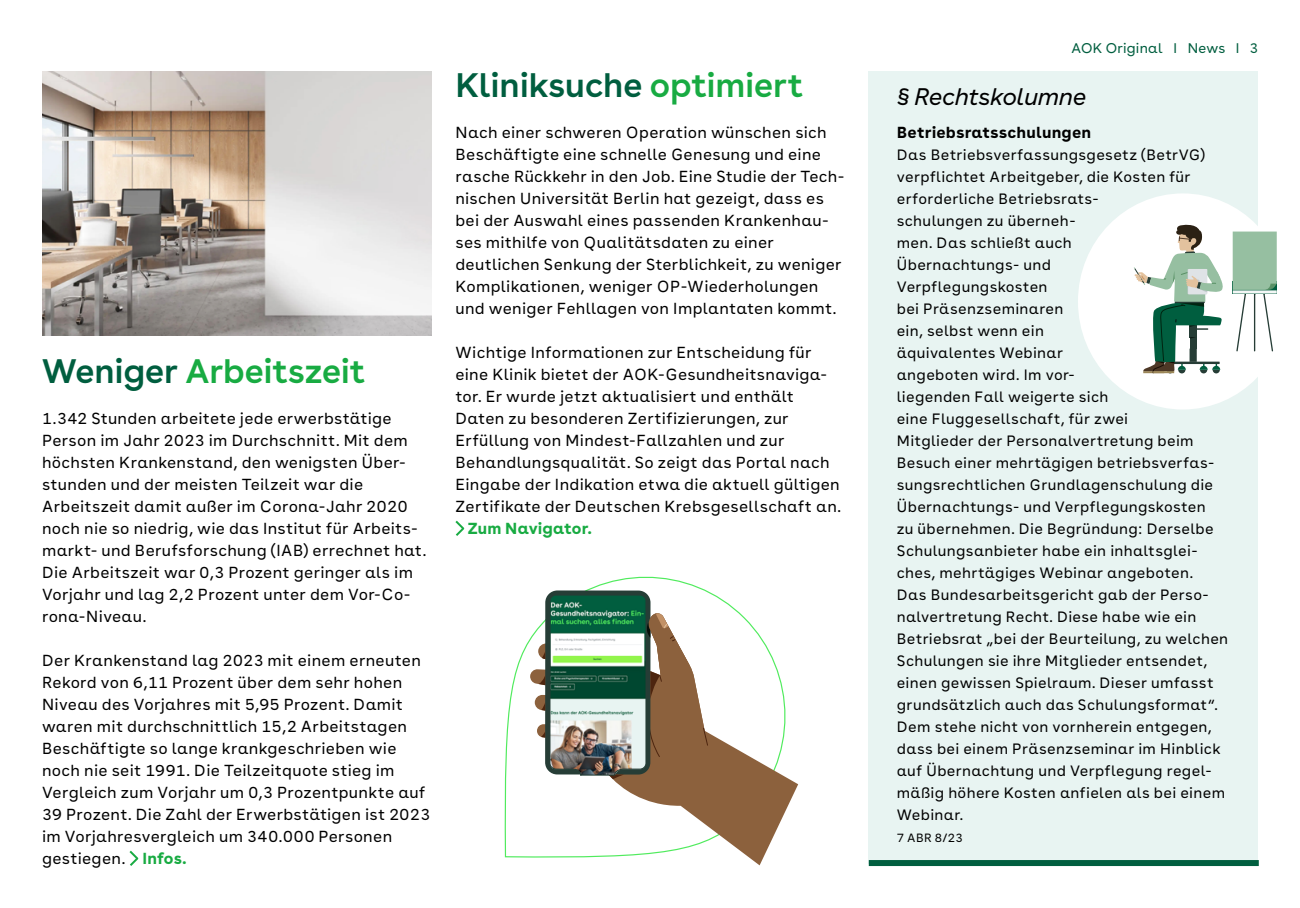
<style>
.page{position:relative;width:1300px;height:908px;background:#fff}
.page>*{position:absolute;margin:0;border:0;box-sizing:border-box;transform-origin:0 0}
.t1{font:600 34px "AOK Buenos Aires";letter-spacing:-.005em;color:#005e3f}
.t2{font:600 34px "AOK Buenos Aires";letter-spacing:-.005em;color:#18ab42}
.t3{font:italic 24px "AOK Buenos Aires";letter-spacing:-.01em;color:#000}
.t4{font:16px/22px "AOK Buenos Aires Text";letter-spacing:.02em;color:#000}
.t5{font:700 16px "AOK Buenos Aires Text";letter-spacing:.01em;color:#000}
.t6{font:700 16px "AOK Buenos Aires";letter-spacing:.01em;color:#18ab42}
.t7{font:15px/22px "AOK Buenos Aires Text";letter-spacing:.02em;color:#000}
.t8{font:14px "AOK Buenos Aires";letter-spacing:.015em;color:#005e3f}
.t9{font:12px "AOK Buenos Aires Text";color:#000}
.s1{color:#005e3f}
.s2{font-family:"AOK Buenos Aires";font-weight:700;color:#18ab42}
.s3{color:#18ab42}
</style>
<div class="page">
<svg style="left:129px;top:850px;width:10px;height:16px"></svg>
<div style="left:869px;top:71px;width:389px;height:793px;background:#e8f4f2"></div>
<div style="left:869px;top:860px;width:390px;height:6px;background:#005e3f"></div>
<svg style="left:455px;top:520px;width:10px;height:16px"></svg>
<img style="left:42px;top:71px;width:389px;height:264px">
<svg style="left:504px;top:576px;width:295px;height:282px"></svg>
<svg style="left:530px;top:612px;width:268px;height:253px"></svg>
<div style="left:545px;top:590px;width:106px;height:185px;background:#263d36;border-radius:12px"></div>
<img style="left:539px;top:595px;width:170px;height:191px">
<div style="left:1078px;top:193px;width:210px;height:217px;background:#fff;border-radius:50%"></div>
<svg style="left:1134px;top:224px;width:89px;height:149px"></svg>
<svg style="left:1233px;top:232px;width:44px;height:119px"></svg>
<h1 class="t2" style="left:42px;top:343px;width:325px"><span class="s1">Weniger</span> Arbeitszeit</h1>
<p class="t4" style="left:42px;top:406px;width:386px">1.342 Stunden arbeitete jede erwerbstätige Person im Jahr 2023 im Durchschnitt. Mit dem höchsten Krankenstand, den wenigsten Über&shy;stunden und der meisten Teilzeit war die Arbeitszeit damit außer im Corona-Jahr 2020 noch nie so niedrig, wie das Institut für Arbeits&shy;markt- und Berufsforschung (IAB) errechnet hat.<br>Die Arbeitszeit war 0,3 Prozent geringer als im Vorjahr und lag 2,2 Prozent unter dem Vor-Co&shy;rona-Niveau.</p>
<p class="t4" style="left:42px;top:648px;width:390px">Der Krankenstand lag 2023 mit einem erneuten Rekord von 6,11 Prozent über dem sehr hohen Niveau des Vorjahres mit 5,95 Prozent. Damit waren mit durchschnittlich 15,2 Arbeitstagen Beschäftigte so lange krankgeschrieben wie noch nie seit 1991. Die Teilzeitquote stieg im Vergleich zum Vorjahr um 0,3 Prozentpunkte auf 39 Prozent. Die Zahl der Erwerbstätigen ist 2023 im Vorjahresvergleich um 340.000 Personen gestiegen. <span class="s2">Infos.</span></p>
<h1 class="t1" style="left:455px;top:56px;width:349px">Kliniksuche <span class="s3">optimiert</span></h1>
<p class="t4" style="left:455px;top:120px;width:391px">Nach einer schweren Operation wünschen sich Beschäftigte eine schnelle Genesung und eine rasche Rückkehr in den Job. Eine Studie der Tech&shy;nischen Universität Berlin hat gezeigt, dass es bei der Auswahl eines passenden Krankenhau&shy;ses mithilfe von Qualitätsdaten zu einer deutlichen Senkung der Sterblichkeit, zu weniger Komplikationen, weniger OP-Wiederholungen und weniger Fehllagen von Implantaten kommt.</p>
<p class="t4" style="left:455px;top:340px;width:387px">Wichtige Informationen zur Entscheidung für eine Klinik bietet der AOK-Gesundheitsnaviga&shy;tor. Er wurde jetzt aktualisiert und enthält Daten zu besonderen Zertifizierungen, zur Erfüllung von Mindest-Fallzahlen und zur Behandlungsqualität. So zeigt das Portal nach Eingabe der Indikation etwa die aktuell gültigen Zertifikate der Deutschen Krebsgesellschaft an.</p>
<p class="t6" style="left:468px;top:515px;width:126px">Zum Navigator.</p>
<p class="t8" style="left:1071px;top:36px;width:188px">AOK Original I News I 3</p>
<h2 class="t3" style="left:897px;top:78px;width:191px">§ Rechtskolumne</h2>
<p class="t5" style="left:897px;top:119px;width:196px">Betriebsratsschulungen</p>
<p class="t7" style="left:897px;top:142px;width:333px">Das Betriebsverfassungsgesetz (BetrVG) verpflichtet Arbeitgeber, die Kosten für erforderliche Betriebsrats-<br>schulungen zu überneh-<br>men. Das schließt auch<br>Übernachtungs- und<br>Verpflegungskosten<br>bei Präsenzseminaren<br>ein, selbst wenn ein<br>äquivalentes Webinar<br>angeboten wird. Im vor-<br>liegenden Fall weigerte sich<br>eine Fluggesellschaft, für zwei<br>Mitglieder der Personalvertretung beim Besuch einer mehrtägigen betriebsverfas&shy;sungsrechtlichen Grundlagenschulung die Übernachtungs- und Verpflegungskosten<br>zu übernehmen. Die Begründung: Derselbe Schulungsanbieter habe ein inhaltsglei&shy;ches, mehrtägiges Webinar angeboten.<br>Das Bundesarbeitsgericht gab der Perso&shy;nalvertretung Recht. Diese habe wie ein Betriebsrat „bei der Beurteilung, zu welchen Schulungen sie ihre Mitglieder entsendet, einen gewissen Spielraum. Dieser umfasst grundsätzlich auch das Schulungsformat“.<br>Dem stehe nicht von vornherein entgegen, dass bei einem Präsenzseminar im Hinblick auf Übernachtung und Verpflegung regel&shy;mäßig höhere Kosten anfielen als bei einem Webinar.</p>
<p class="t9" style="left:897px;top:828px;width:68px">7 ABR 8/23</p>
</div>
